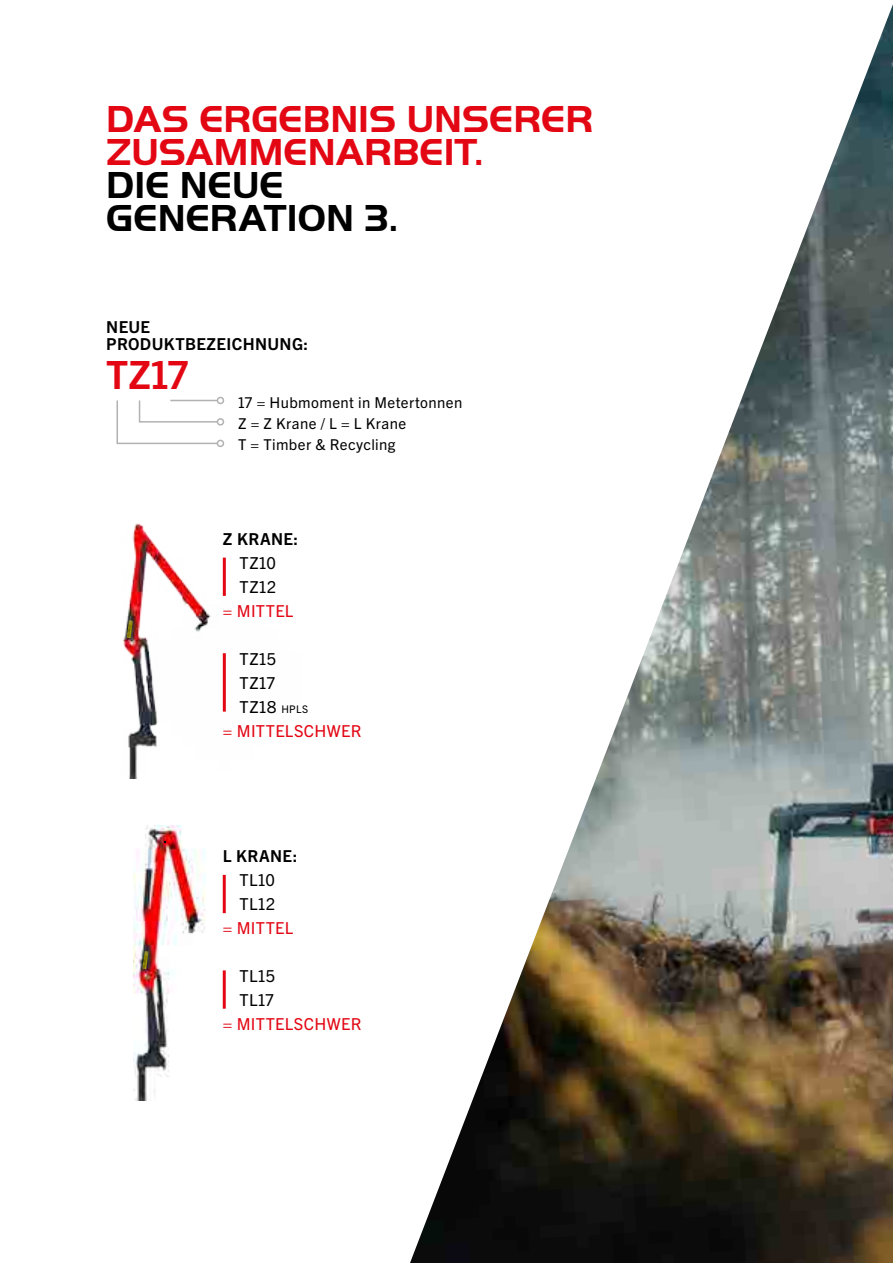
<style>
.page{position:relative;width:893px;height:1263px;background:#fff}
.page>*{position:absolute;margin:0;border:0;box-sizing:border-box;transform-origin:0 0}
.t1{font:39px/33px "Palfinger Handel Versalien";color:#e30613}
.t2{font:39px/33px "Palfinger Handel Versalien";letter-spacing:.005em;color:#000}
.t3{font:700 39px "Trade Gothic Next LT Pro";color:#e30613}
.t4{font:16.5px/24px "Trade Gothic Next LT Pro";letter-spacing:.03em;color:#000}
.t5{font:16.5px "Trade Gothic Next LT Pro";letter-spacing:.015em;color:#e30613}
.t6{font:700 16.5px/16.5px "Trade Gothic Next LT Pro";letter-spacing:.02em;color:#000}
.t7{font:15px/21px "Trade Gothic Next LT Pro";letter-spacing:.025em;color:#000}
.s1{font-size:10.5px}
</style>
<div class="page">
<img style="left:410px;top:4px;width:483px;height:1259px">
<svg style="left:116px;top:399px;width:103px;height:7px"></svg>
<hr style="left:170px;top:400px;width:47px;height:1px;background:#b3b2b2">
<div style="left:217px;top:397px;width:7px;height:7px;border:2px solid #b3b2b2;border-radius:50%"></div>
<div style="left:31px;top:487px;width:387px;height:391px;background:#fff"></div>
<hr style="left:223px;top:653px;width:3px;height:59px;background:#e30613">
<hr style="left:223px;top:970px;width:3px;height:39px;background:#e30613">
<img style="left:134px;top:825px;width:71px;height:275px">
<img style="left:142px;top:951px;width:7px;height:18px">
<h1 class="t1" style="left:106px;top:103px;width:488px">DAS ERGEBNIS UNSERER<br>ZUSAMMENARBEIT.</h1>
<h1 class="t2" style="left:106px;top:169px;width:293px">DIE NEUE<br>GENERATION 3.</h1>
<p class="t6" style="left:106px;top:318px;width:203px">NEUE<br>PRODUKTBEZEICHNUNG:</p>
<h1 class="t3" style="left:106px;top:348px;width:84px">TZ17</h1>
<p class="t7" style="left:238px;top:391px;width:226px">17 = Hubmoment in Metertonnen<br>Z = Z Krane / L = L Krane<br>T = Timber &amp; Recycling</p>
<p class="t6" style="left:223px;top:529px;width:77px">Z KRANE:</p>
<p class="t4" style="left:240px;top:550px;width:38px">TZ10<br>TZ12</p>
<p class="t5" style="left:223px;top:599px;width:72px">= MITTEL</p>
<p class="t4" style="left:240px;top:646px;width:38px">TZ15</p>
<p class="t4" style="left:240px;top:670px;width:37px">TZ17</p>
<p class="t4" style="left:240px;top:694px;width:70px">TZ18 <span class="s1">HPLS</span></p>
<p class="t5" style="left:223px;top:719px;width:140px">= MITTELSCHWER</p>
<p class="t6" style="left:223px;top:847px;width:76px">L KRANE:</p>
<p class="t4" style="left:240px;top:867px;width:37px">TL10<br>TL12</p>
<p class="t5" style="left:223px;top:917px;width:72px">= MITTEL</p>
<p class="t4" style="left:240px;top:963px;width:37px">TL15<br>TL17</p>
<p class="t5" style="left:223px;top:1013px;width:140px">= MITTELSCHWER</p>
</div>
